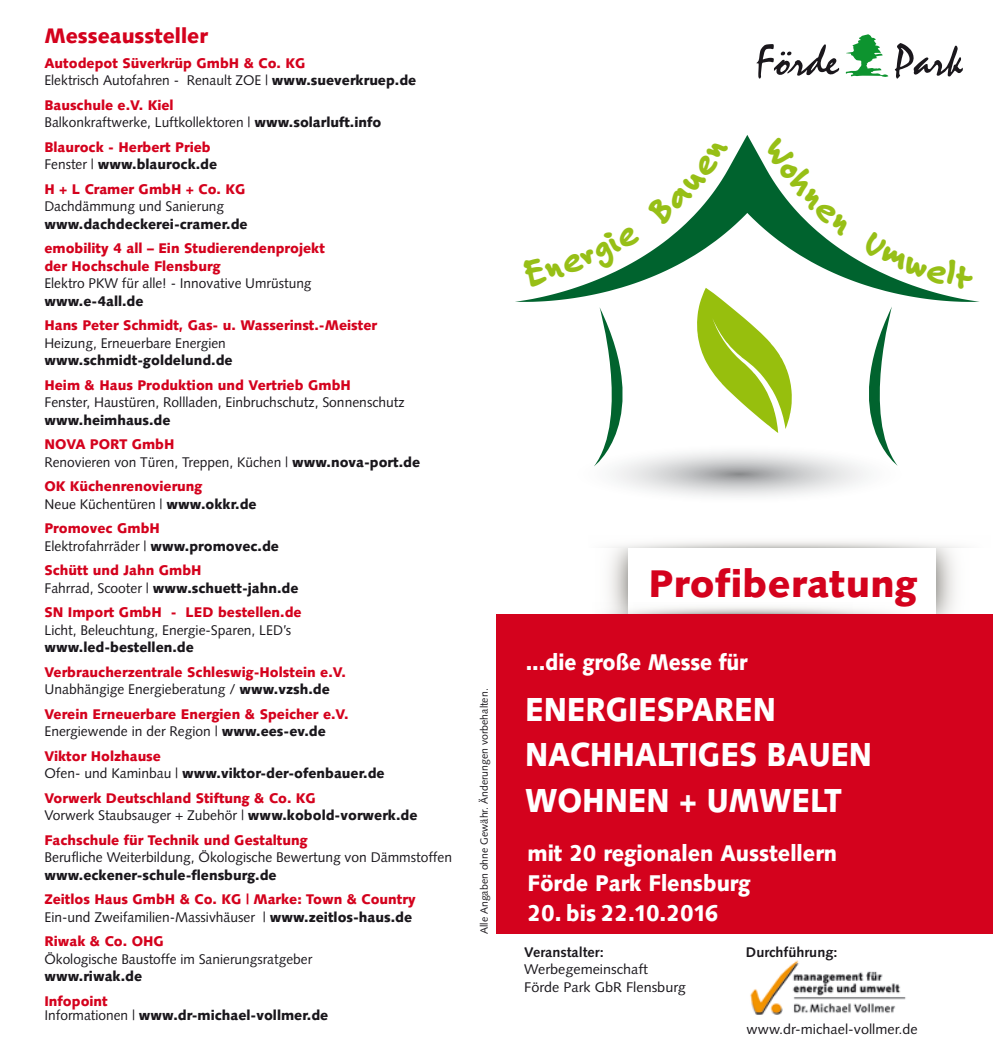
<style>
.page{position:relative;width:993px;height:1052px;background:#fff}
.page>*{position:absolute;margin:0;border:0;box-sizing:border-box;transform-origin:0 0}
.t1{font:900 38.5px "Syntax";letter-spacing:.01em;color:#d4021d}
.t2{font:900 33.25px/45.5px "Syntax";letter-spacing:-.005em;color:#fff;scale:.9 1}
.t3{font:900 22.75px/29.8px "Syntax";color:#fff;scale:.92 1}
.t4{font:900 22.75px "Syntax";color:#fff;scale:.9 1}
.t5{font:900 21px "Syntax";color:#d4021d}
.t6{font:900 14px/17.5px "Syntax";color:#d4021d}
.t7{font:14px/17.5px "Syntax";color:#1a171c}
.t8{font:900 14px/17.5px "Syntax";color:#1a171c}
.t9{font:700 14px "Syntax";color:#1a171c}
.t10{font:10.5px "Syntax";color:#1a171c}
.s1{font-weight:900;color:#d4021d}
.s2{font-weight:900}
.s3{font-weight:400;color:#1a171c}
.s4{color:#1a171c}
.s5{color:#d4021d}
.s6{font-weight:400}
</style>
<div class="page">
<svg style="left:626px;top:595px;width:6px;height:19px"></svg>
<svg style="left:632px;top:607px;width:263px;height:7px"></svg>
<svg style="left:606px;top:547px;width:20px;height:67px"></svg>
<svg style="left:616px;top:541px;width:340px;height:6px"></svg>
<svg style="left:936px;top:547px;width:26px;height:67px"></svg>
<img style="left:750px;top:960px;width:156px;height:55px">
<div style="left:496px;top:614px;width:496px;height:320px;background:#d4021d"></div>
<svg style="left:845px;top:34px;width:43px;height:43px"></svg>
<svg style="left:894px;top:43px;width:68px;height:35px"></svg>
<svg style="left:756px;top:44px;width:83px;height:35px"></svg>
<svg style="left:515px;top:135px;width:459px;height:362px"></svg>
<h3 class="t5" style="left:44px;top:23px;width:165px">Messeaussteller</h3>
<p class="t7" style="left:44px;top:54px;width:373px"><span class="s1">Autodepot Süverkrüp GmbH &amp; Co. KG<br></span>Elektrisch Autofahren - Renault ZOE | <span class="s2">www.sueverkruep.de</span></p>
<p class="t7" style="left:44px;top:96px;width:338px"><span class="s1">Bauschule e.V. Kiel<br></span>Balkonkraftwerke, Luftkollektoren | <span class="s2">www.solarluft.info</span></p>
<p class="t6" style="left:44px;top:138px;width:174px">Blaurock - Herbert Prieb<br><span class="s3">Fenster |</span> <span class="s4">www.blaurock.de</span></p>
<p class="t6" style="left:44px;top:180px;width:202px">H + L Cramer GmbH + Co. KG</p>
<p class="t7" style="left:44px;top:197px;width:181px">Dachdämmung und Sanierung</p>
<p class="t8" style="left:44px;top:215px;width:205px">www.dachdeckerei-cramer.de</p>
<p class="t6" style="left:44px;top:239px;width:282px">emobility 4 all – Ein Studierendenprojekt der Hochschule Flensburg</p>
<p class="t7" style="left:44px;top:274px;width:268px">Elektro PKW für alle! - Innovative Umrüstung</p>
<p class="t8" style="left:44px;top:292px;width:101px">www.e-4all.de</p>
<p class="t6" style="left:44px;top:316px;width:334px">Hans Peter Schmidt, Gas- u. Wasserinst.-Meister</p>
<p class="t7" style="left:44px;top:334px;width:183px">Heizung, Erneuerbare Energien</p>
<p class="t8" style="left:44px;top:351px;width:190px">www.schmidt-goldelund.de</p>
<p class="t6" style="left:44px;top:376px;width:308px">Heim &amp; Haus Produktion und Vertrieb GmbH</p>
<p class="t7" style="left:44px;top:393px;width:361px">Fenster, Haustüren, Rollladen, Einbruchschutz, Sonnenschutz</p>
<p class="t8" style="left:44px;top:411px;width:128px">www.heimhaus.de</p>
<p class="t7" style="left:44px;top:435px;width:377px"><span class="s1">NOVA PORT GmbH<br></span>Renovieren von Türen, Treppen, Küchen | <span class="s2">www.nova-port.de</span></p>
<p class="t6" style="left:44px;top:477px;width:214px">OK Küchenrenovierung<br><span class="s3">Neue Küchentüren |</span> <span class="s4">www.okkr.de</span></p>
<p class="t7" style="left:44px;top:519px;width:236px"><span class="s1">Promovec GmbH<br></span>Elektrofahrräder | <span class="s2">www.promovec.de</span></p>
<p class="t8" style="left:44px;top:561px;width:255px"><span class="s5">Schütt und Jahn GmbH<br></span><span class="s6">Fahrrad, Scooter |</span> www.schuett-jahn.de</p>
<p class="t6" style="left:44px;top:603px;width:259px">SN Import GmbH - LED bestellen.de</p>
<p class="t7" style="left:44px;top:621px;width:248px">Licht, Beleuchtung, Energie-Sparen, LED’s</p>
<p class="t8" style="left:44px;top:638px;width:151px">www.led-bestellen.de</p>
<p class="t6" style="left:44px;top:663px;width:303px">Verbraucherzentrale Schleswig-Holstein e.V.<br><span class="s3">Unabhängige Energieberatung /</span> <span class="s4">www.vzsh.de</span></p>
<p class="t6" style="left:44px;top:705px;width:305px">Verein Erneuerbare Energien &amp; Speicher e.V.<br><span class="s3">Energiewende in der Region |</span> <span class="s4">www.ees-ev.de</span></p>
<p class="t8" style="left:44px;top:747px;width:341px"><span class="s5">Viktor Holzhause<br></span><span class="s6">Ofen- und Kaminbau |</span> www.viktor-der-ofenbauer.de</p>
<p class="t6" style="left:44px;top:789px;width:374px">Vorwerk Deutschland Stiftung &amp; Co. KG<br><span class="s3">Vorwerk Staubsauger + Zubehör |</span> <span class="s4">www.kobold-vorwerk.de</span></p>
<p class="t6" style="left:44px;top:831px;width:265px">Fachschule für Technik und Gestaltung</p>
<p class="t7" style="left:44px;top:848px;width:409px">Berufliche Weiterbildung, Ökologische Bewertung von Dämmstoffen</p>
<p class="t8" style="left:44px;top:866px;width:234px">www.eckener-schule-flensburg.de</p>
<p class="t6" style="left:44px;top:890px;width:372px">Zeitlos Haus GmbH &amp; Co. KG | Marke: Town &amp; Country<br><span class="s3">Ein-und Zweifamilien-Massivhäuser |</span> <span class="s4">www.zeitlos-haus.de</span></p>
<p class="t6" style="left:44px;top:932px;width:121px">Riwak &amp; Co. OHG</p>
<p class="t7" style="left:44px;top:950px;width:269px">Ökologische Baustoffe im Sanierungsratgeber</p>
<p class="t8" style="left:44px;top:967px;width:99px">www.riwak.de</p>
<p class="t8" style="left:44px;top:994px;width:285px;line-height:14px"><span class="s5">Infopoint<br></span><span class="s6">Informationen |</span> www.dr-michael-vollmer.de</p>
<p class="t10" style="left:477px;top:934px;width:247px;rotate:-90deg">Alle Angaben ohne Gewähr. Änderungen vorbehalten.</p>
<h1 class="t1" style="left:648px;top:561px;width:270px">Profiberatung</h1>
<h3 class="t4" style="left:525px;top:649px;width:248px">...die große Messe für</h3>
<h2 class="t2" style="left:525px;top:686px;width:387px">ENERGIESPAREN<br>NACHHALTIGES BAUEN<br>WOHNEN + UMWELT</h2>
<h3 class="t3" style="left:527px;top:838px;width:338px">mit 20 regionalen Ausstellern<br>Förde Park Flensburg</h3>
<h3 class="t3" style="left:527px;top:898px;width:209px">20. bis 22.10.2016</h3>
<p class="t9" style="left:524px;top:944px;width:81px">Veranstalter:</p>
<p class="t7" style="left:524px;top:961px;width:163px">Werbegemeinschaft<br>Förde Park GbR Flensburg</p>
<p class="t9" style="left:745px;top:944px;width:93px">Durchführung:</p>
<p class="t7" style="left:746px;top:1020px;width:172px">www.dr-michael-vollmer.de</p>
</div>
